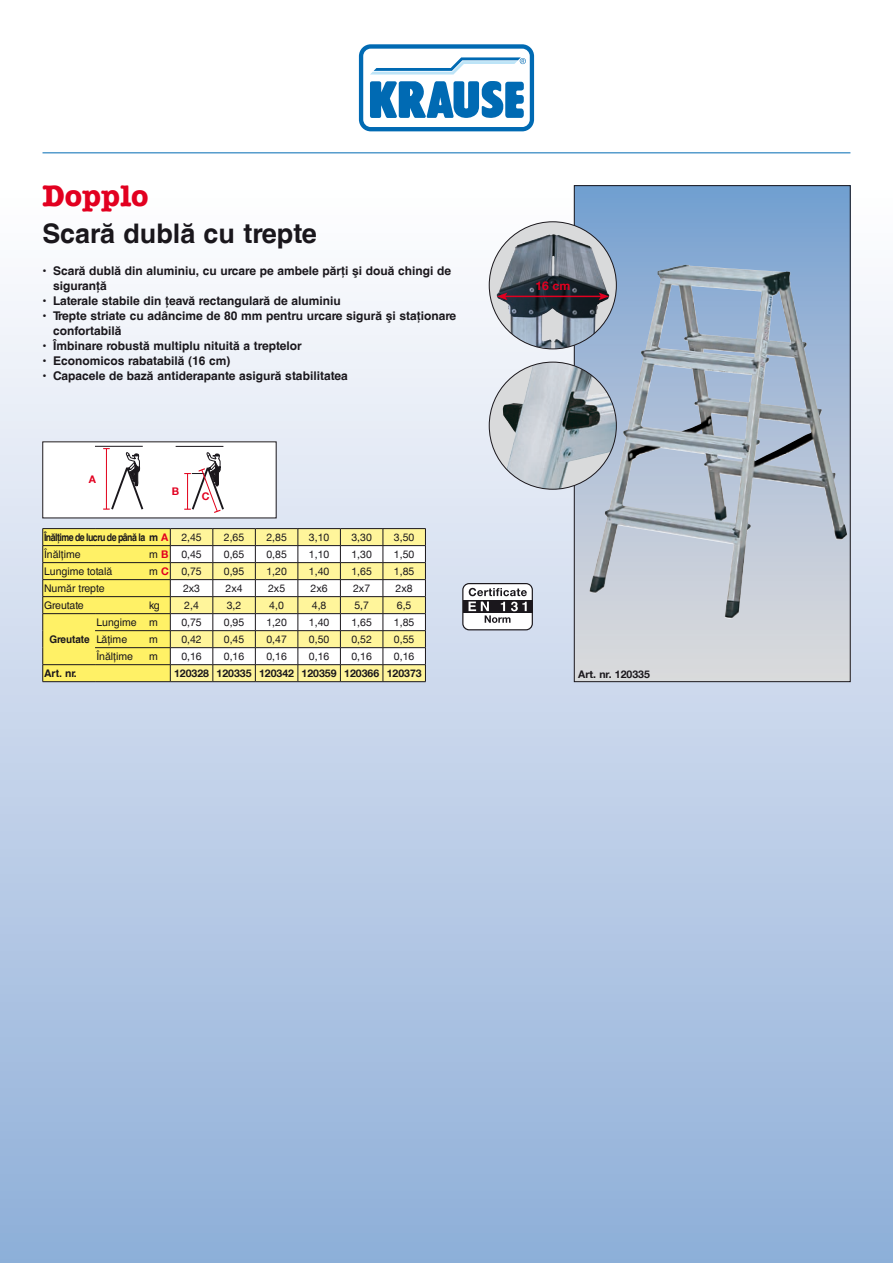
<style>
.page{position:relative;width:893px;height:1263px;background:#fff}
.page>*{position:absolute;margin:0;border:0;box-sizing:border-box;transform-origin:0 0}
.t1{font:700 30px "American Typewriter LT";color:#e20020}
.t2{font:700 27px "Helvetica CE";color:#1a171c}
.t3{font:700 12px/15px "Helvetica CE";color:#1a171c}
.t4{font:700 12px "Helvetica Neue LT";color:#e20020}
.t5{font:10.5px "Helvetica Neue LT";color:#1a171c}
.t6{font:10.5px "Helvetica CE";color:#1a171c}
.t7{font:700 10.5px "Helvetica Neue LT";color:#1a171c}
.t8{font:700 10.5px "Helvetica CE";letter-spacing:-.06em;color:#1a171c;scale:.84 1}
.t9{font:700 10.5px "Helvetica CE";letter-spacing:-.005em;color:#1a171c;scale:.95 1}
.t10{font:700 10.5px "Helvetica CE";letter-spacing:-.06em;color:#1a171c}
.t11{font:700 10.5px "Helvetica Neue LT";color:#e20020}
.s1{font-family:"Helvetica Neue LT";color:#e20020}
.s2{font-family:"Helvetica CE"}
.s3{font-weight:700;color:#e20020}
</style>
<div class="page">
<div style="left:0;top:185px;width:893px;height:1078px;background:linear-gradient(to bottom,#fefcfc,#8fafd9)"></div>
<hr style="left:43px;top:153px;width:807px;height:1px;background:#006ab3">
<svg style="left:357px;top:43px;width:179px;height:90px"></svg>
<svg style="left:359px;top:44px;width:175px;height:87px"></svg>
<svg style="left:576px;top:187px;width:272px;height:493px;background:#a5bcd6"></svg>
<img style="left:589px;top:265px;width:258px;height:354px">
<img style="left:490px;top:362px;width:126px;height:127px">
<div style="left:489px;top:222px;width:127px;height:127px;background:#d9dadb;border-radius:50%"></div>
<img style="left:496px;top:234px;width:113px;height:115px">
<div style="left:463px;top:584px;width:69px;height:46px;background:#fff;border-radius:6px"></div>
<div style="left:462px;top:583px;width:71px;height:47px;border:1px solid #1a171c;border-radius:6px"></div>
<div style="left:463px;top:600px;width:69px;height:13px;background:#1a171c"></div>
<svg style="left:469px;top:588px;width:58px;height:35px"></svg>
<hr style="left:505px;top:296px;width:96px;height:1px;background:#e20020">
<svg style="left:497px;top:293px;width:10px;height:7px"></svg>
<svg style="left:599px;top:293px;width:10px;height:7px"></svg>
<div style="left:43px;top:442px;width:233px;height:76px;background:#fff"></div>
<hr style="left:176px;top:446px;width:47px;height:1px;background:#1a171c">
<svg style="left:103px;top:448px;width:41px;height:62px"></svg>
<hr style="left:95px;top:446px;width:48px;height:1px;background:#1a171c">
<svg style="left:184px;top:452px;width:40px;height:61px"></svg>
<svg style="left:39px;top:185px;width:112px;height:30px"></svg>
<hr style="left:43px;top:528px;width:52px;height:1px;background:#1a171c">
<hr style="left:95px;top:528px;width:75px;height:1px;background:#1a171c">
<hr style="left:170px;top:528px;width:43px;height:1px;background:#1a171c">
<hr style="left:213px;top:528px;width:42px;height:1px;background:#1a171c">
<hr style="left:255px;top:528px;width:43px;height:1px;background:#1a171c">
<hr style="left:298px;top:528px;width:42px;height:1px;background:#1a171c">
<hr style="left:340px;top:528px;width:43px;height:1px;background:#1a171c">
<hr style="left:383px;top:528px;width:43px;height:1px;background:#1a171c">
<svg style="left:42px;top:529px;width:384px;height:153px"></svg>
<h1 class="t1" style="left:43px;top:178px;width:108px">Dopplo</h1>
<h2 class="t2" style="left:43px;top:217px;width:276px">Scară dublă cu trepte</h2>
<p class="t3" style="left:53px;top:263px;width:399px;text-indent:-11px">• Scară dublă din aluminiu, cu urcare pe ambele părţi şi două chingi de siguranţă</p>
<p class="t3" style="left:43px;top:293px;width:300px">• Laterale stabile din ţeavă rectangulară de aluminiu</p>
<p class="t3" style="left:53px;top:308px;width:405px;text-indent:-11px">• Trepte striate cu adâncime de 80 mm pentru urcare sigură şi staţionare confortabilă</p>
<p class="t3" style="left:43px;top:338px;width:261px">• Îmbinare robustă multiplu nituită a treptelor</p>
<p class="t3" style="left:43px;top:353px;width:190px">• Economicos rabatabilă (16 cm)</p>
<p class="t3" style="left:43px;top:368px;width:307px">• Capacele de bază antiderapante asigură stabilitatea</p>
<p class="t11" style="left:89px;top:472px;width:9px">A</p>
<p class="t11" style="left:172px;top:485px;width:9px">B</p>
<p class="t11" style="left:202px;top:490px;width:9px">C</p>
<p class="t8" style="left:44px;top:531px;width:149px">Înălţime de lucru de până la m <span class="s1">A</span></p>
<p class="t5" style="left:181px;top:531px;width:22px">2,45</p>
<p class="t5" style="left:224px;top:531px;width:22px">2,65</p>
<p class="t5" style="left:266px;top:531px;width:22px">2,85</p>
<p class="t5" style="left:309px;top:531px;width:22px">3,10</p>
<p class="t5" style="left:351px;top:531px;width:22px">3,30</p>
<p class="t5" style="left:394px;top:531px;width:22px">3,50</p>
<p class="t6" style="left:44px;top:548px;width:38px">Înălţime</p>
<p class="t5" style="left:149px;top:548px;width:54px"><span class="s2">m</span> <span class="s3">B</span> 0,45</p>
<p class="t5" style="left:224px;top:548px;width:22px">0,65</p>
<p class="t5" style="left:266px;top:548px;width:22px">0,85</p>
<p class="t5" style="left:309px;top:548px;width:22px">1,10</p>
<p class="t5" style="left:351px;top:548px;width:22px">1,30</p>
<p class="t5" style="left:394px;top:548px;width:22px">1,50</p>
<p class="t6" style="left:44px;top:565px;width:70px">Lungime totală</p>
<p class="t5" style="left:149px;top:565px;width:54px"><span class="s2">m</span> <span class="s3">C</span> 0,75</p>
<p class="t5" style="left:224px;top:565px;width:22px">0,95</p>
<p class="t5" style="left:266px;top:565px;width:22px">1,20</p>
<p class="t5" style="left:309px;top:565px;width:22px">1,40</p>
<p class="t5" style="left:351px;top:565px;width:22px">1,65</p>
<p class="t5" style="left:394px;top:565px;width:22px">1,85</p>
<p class="t6" style="left:44px;top:582px;width:62px">Număr trepte</p>
<p class="t5" style="left:183px;top:582px;width:19px">2x3</p>
<p class="t5" style="left:226px;top:582px;width:19px">2x4</p>
<p class="t5" style="left:268px;top:582px;width:19px">2x5</p>
<p class="t5" style="left:311px;top:582px;width:19px">2x6</p>
<p class="t5" style="left:353px;top:582px;width:19px">2x7</p>
<p class="t5" style="left:396px;top:582px;width:19px">2x8</p>
<p class="t6" style="left:44px;top:599px;width:41px">Greutate</p>
<p class="t6" style="left:149px;top:599px;width:12px">kg</p>
<p class="t5" style="left:184px;top:599px;width:16px">2,4</p>
<p class="t5" style="left:227px;top:599px;width:16px">3,2</p>
<p class="t5" style="left:269px;top:599px;width:16px">4,0</p>
<p class="t5" style="left:312px;top:599px;width:16px">4,8</p>
<p class="t5" style="left:354px;top:599px;width:16px">5,7</p>
<p class="t5" style="left:397px;top:599px;width:16px">6,5</p>
<p class="t9" style="left:49px;top:633px;width:44px">Greutate</p>
<p class="t6" style="left:96px;top:616px;width:63px">Lungime m</p>
<p class="t5" style="left:181px;top:616px;width:22px">0,75</p>
<p class="t5" style="left:224px;top:616px;width:22px">0,95</p>
<p class="t5" style="left:266px;top:616px;width:22px">1,20</p>
<p class="t5" style="left:309px;top:616px;width:22px">1,40</p>
<p class="t5" style="left:351px;top:616px;width:22px">1,65</p>
<p class="t5" style="left:394px;top:616px;width:22px">1,85</p>
<p class="t6" style="left:96px;top:633px;width:32px">Lăţime</p>
<p class="t6" style="left:149px;top:633px;width:10px">m</p>
<p class="t5" style="left:181px;top:633px;width:22px">0,42</p>
<p class="t5" style="left:224px;top:633px;width:22px">0,45</p>
<p class="t5" style="left:266px;top:633px;width:22px">0,47</p>
<p class="t5" style="left:309px;top:633px;width:22px">0,50</p>
<p class="t5" style="left:351px;top:633px;width:22px">0,52</p>
<p class="t5" style="left:394px;top:633px;width:22px">0,55</p>
<p class="t6" style="left:96px;top:650px;width:38px">Înălţime</p>
<p class="t6" style="left:149px;top:650px;width:10px">m</p>
<p class="t5" style="left:181px;top:650px;width:22px">0,16</p>
<p class="t5" style="left:224px;top:650px;width:22px">0,16</p>
<p class="t5" style="left:266px;top:650px;width:22px">0,16</p>
<p class="t5" style="left:309px;top:650px;width:22px">0,16</p>
<p class="t5" style="left:351px;top:650px;width:22px">0,16</p>
<p class="t5" style="left:394px;top:650px;width:22px">0,16</p>
<p class="t10" style="left:44px;top:667px;width:34px">Art. nr.</p>
<p class="t7" style="left:174px;top:667px;width:249px">120328 120335 120342 120359 120366 120373</p>
<p class="t4" style="left:536px;top:279px;width:36px">16 cm</p>
<p class="t7" style="left:578px;top:667px;width:73px">Art. nr. 120335</p>
</div>
